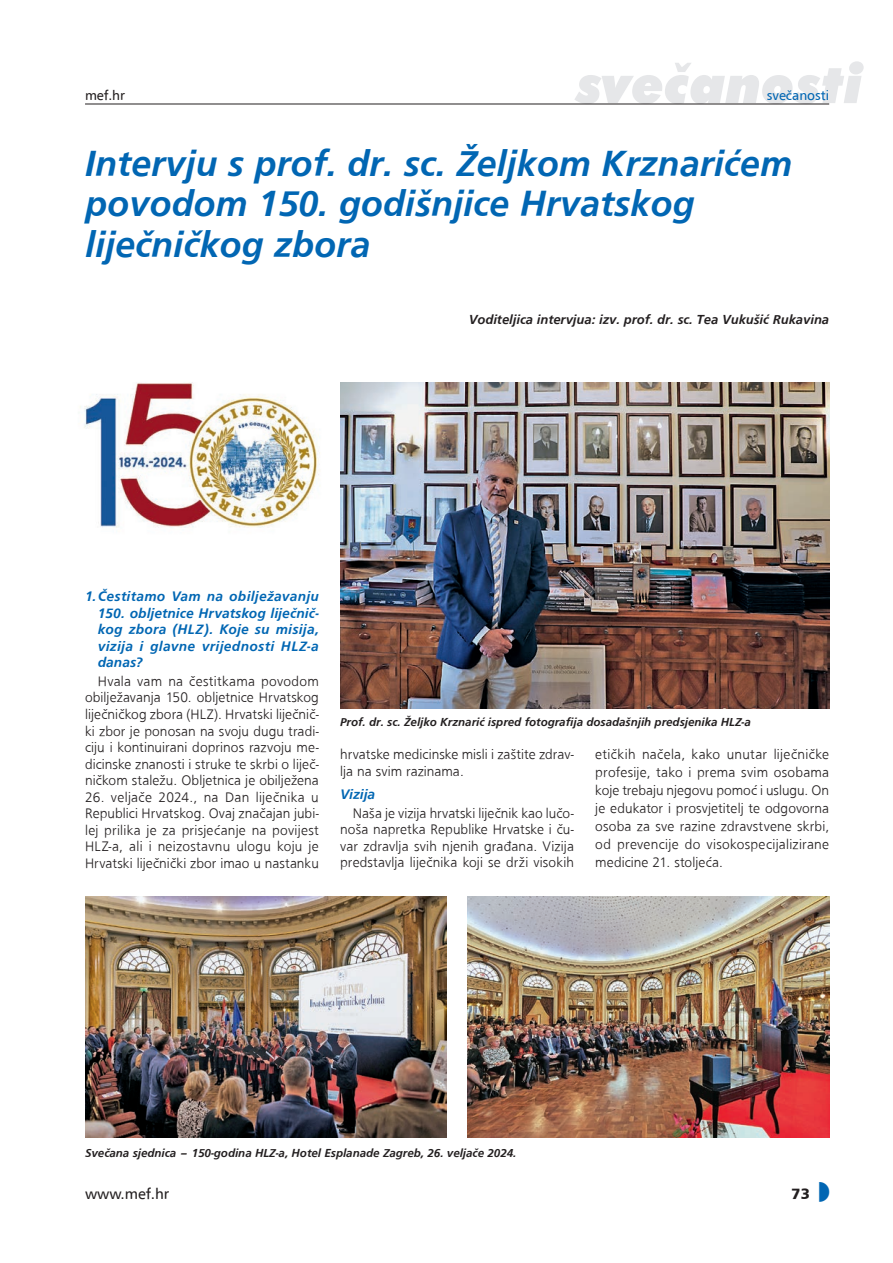
<style>
.page{position:relative;width:893px;height:1263px;background:#fff}
.page>*{position:absolute;margin:0;border:0;box-sizing:border-box;transform-origin:0 0}
.t1{font:italic 900 54px "Futura BT";color:#e6e7e9}
.t2{font:500 37.5px/40.5px "Frugal Sans Bold Italic DTC";color:#0166b3}
.t3{font:15px "A Frutiger";color:#231f20}
.t4{font:900 15px "A Frutiger";color:#231f20}
.t5{font:500 14.25px/16.5px "Frugal Sans Light DTC";letter-spacing:.005em;color:#231f20;text-align:justify}
.t6{font:500 14.25px/16.5px "Frugal Sans Bold Italic DTC";letter-spacing:.025em;color:#0166b3;text-align:justify}
.t7{font:500 13.5px "Frugal Sans Bold Italic DTC";color:#231f20}
.t8{font:13.5px "A Frutiger";color:#0166b3}
.t9{font:13.5px "A Frutiger";color:#231f20}
.t10{font:500 12px "Frugal Sans Bold Italic DTC";color:#231f20}
</style>
<div class="page">
<hr style="left:85px;top:104px;width:744px;height:1px;background:#231f20">
<img style="left:340px;top:383px;width:489px;height:325px">
<img style="left:85px;top:896px;width:361px;height:241px">
<img style="left:468px;top:896px;width:361px;height:241px">
<img style="left:80px;top:382px;width:240px;height:146px">
<p class="t9" style="left:85px;top:87px;width:42px">mef.hr</p>
<h1 class="t1" style="left:576px;top:51px;width:288px">sve~anosti</h1>
<p class="t8" style="left:767px;top:87px;width:64px">sve~anosti</p>
<h2 class="t2" style="left:85px;top:142px;width:708px">Intervju s prof. dr. sc. Željkom Krznarićem povodom 150. godišnjice Hrvatskog liječničkog zbora</h2>
<p class="t7" style="left:469px;top:312px;width:362px">Voditeljica intervjua: izv. prof. dr. sc. Tea Vukušić Rukavina</p>
<p class="t6" style="left:98px;top:588px;width:223px;text-indent:-13px">1.Čestitamo Vam na obilježavanju 150. obljetnice Hrvatskog liječnič&shy;kog zbora (HLZ). Koje su misija, vizija i glavne vrijednosti HLZ-a danas?</p>
<p class="t5" style="left:85px;top:673px;width:235px;text-indent:13px">Hvala vam na čestitkama povodom obilježavanja 150. obljetnice Hrvatskog liječničkog zbora (HLZ). Hrvatski liječnič&shy;ki zbor je ponosan na svoju dugu tradi&shy;ciju i kontinuirani doprinos razvoju me&shy;dicinske znanosti i struke te skrbi o liječ&shy;ničkom staležu. Obljetnica je obilježena</p>
<p class="t5" style="left:85px;top:788px;width:235px">26. veljače 2024., na Dan liječnika u Republici Hrvatskog. Ovaj značajan jubi&shy;lej prilika je za prisjećanje na povijest HLZ-a, ali i neizostavnu ulogu koju je Hrvatski liječnički zbor imao u nastanku</p>
<p class="t10" style="left:340px;top:715px;width:412px">Prof. dr. sc. Željko Krznarić ispred fotografija dosadašnjih predsjenika HLZ-a</p>
<p class="t5" style="left:340px;top:746px;width:235px">hrvatske medicinske misli i zaštite zdrav&shy;lja na svim razinama.</p>
<p class="t6" style="left:340px;top:786px;width:37px">Vizija</p>
<p class="t5" style="left:340px;top:805px;width:235px;text-indent:13px">Naša je vizija hrvatski liječnik kao lučo&shy;noša napretka Republike Hrvatske i ču&shy;var zdravlja svih njenih građana. Vizija predstavlja liječnika koji se drži visokih</p>
<p class="t5" style="left:595px;top:745px;width:235px;line-height:18px">etičkih načela, kako unutar liječničke profesije, tako i prema svim osobama koje trebaju njegovu pomoć i uslugu. On je edukator i prosvjetitelj te odgovorna osoba za sve razine zdravstvene skrbi, od prevencije do visokospecijalizirane medicine 21. stoljeća.</p>
<p class="t10" style="left:85px;top:1146px;width:433px">Svečana sjednica – 150-godina HLZ-a, Hotel Esplanade Zagreb, 26. veljače 2024.</p>
<p class="t3" style="left:85px;top:1185px;width:86px">www.mef.hr</p>
<p class="t4" style="left:792px;top:1184px;width:20px">73</p>
</div>
